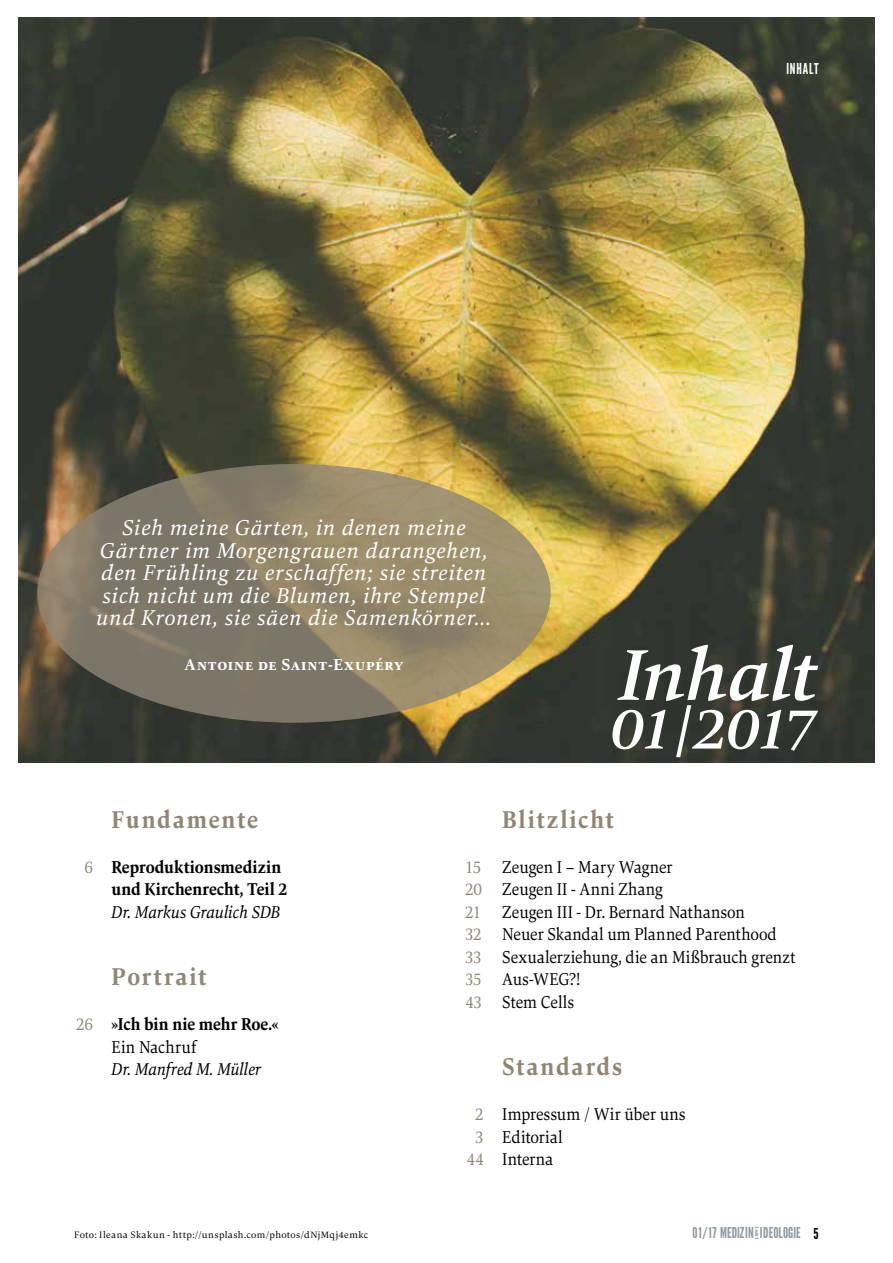
<style>
.page{position:relative;width:893px;height:1263px;background:#fff}
.page>*{position:absolute;margin:0;border:0;box-sizing:border-box;transform-origin:0 0}
.t1{font:italic 500 75.6px "Carat";letter-spacing:-.01em;color:#fff}
.t2{font:italic 500 60.45px "Carat";letter-spacing:-.065em;color:#fff}
.t3{font:700 25.5px "Carat";letter-spacing:.065em;color:#8f8676;scale:.88 1}
.t4{font:italic 22.5px/22.5px "Carat";letter-spacing:.035em;color:#fff;text-align:center;scale:.96 1}
.t5{font:18px/22.5px "Carat";letter-spacing:-.005em;color:#000;scale:.88 1}
.t6{font:700 18px/22.5px "Carat";letter-spacing:-.005em;color:#000;scale:.88 1}
.t7{font:italic 18px "Carat";letter-spacing:-.01em;color:#000;scale:.88 1}
.t8{font:700 16.5px "Carat";letter-spacing:.055em;color:#fff;scale:.96 1}
.t9{font:15px "League Gothic";letter-spacing:.01em;color:#909aa3;scale:.96 1}
.t10{font:15px "League Gothic";letter-spacing:.055em;color:#fff;scale:.96 1}
.t11{font:9.75px "Carat";letter-spacing:.035em;color:#000}
.s1{font-weight:400;color:#8f8676}
.s2{font-weight:400}
.s3{color:#8f8676}
.s4{font-size:14.85px;color:#000}
</style>
<div class="page">
<img style="left:19px;top:18px;width:855px;height:745px">
<svg style="left:37px;top:464px;width:514px;height:259px;background:#8c816a"></svg>
<p class="t10" style="left:786px;top:60px;width:35px">INHALT</p>
<p class="t4" style="left:97px;top:516px;width:413px">Sieh meine Gärten, in denen meine Gärtner im Morgengrauen darangehen, den Frühling zu erschaffen; sie streiten sich nicht um die Blumen, ihre Stempel und Kronen, sie säen die Samenkörner...</p>
<p class="t8" style="left:185px;top:654px;width:229px">Antoine de Saint-Exupéry</p>
<h1 class="t1" style="left:619px;top:626px;width:199px">Inhalt</h1>
<h2 class="t2" style="left:611px;top:690px;width:208px">01|2017</h2>
<h3 class="t3" style="left:112px;top:802px;width:168px">Fundamente</h3>
<p class="t6" style="left:112px;top:855px;width:202px;text-indent:-27px"><span class="s1">6</span> Reproduktionsmedizin und Kirchenrecht, Teil 2</p>
<p class="t7" style="left:112px;top:900px;width:193px">Dr. Markus Graulich SDB</p>
<h3 class="t3" style="left:112px;top:960px;width:109px">Portrait</h3>
<p class="t6" style="left:112px;top:1013px;width:191px;text-indent:-35px"><span class="s1">26</span> »Ich bin nie mehr Roe.«<br><span class="s2">Ein Nachruf</span></p>
<p class="t7" style="left:112px;top:1058px;width:172px">Dr. Manfred M. Müller</p>
<p class="t11" style="left:74px;top:1228px;width:296px">Foto: Ileana Skakun - http://unsplash.com/photos/dNjMqj4emkc</p>
<h3 class="t3" style="left:502px;top:802px;width:128px">Blitzlicht</h3>
<p class="t5" style="left:465px;top:855px;width:377px"><span class="s3">15</span> Zeugen I – Mary Wagner<br><span class="s3">20</span> Zeugen II - Anni Zhang<br><span class="s3">21</span> Zeugen III - Dr. Bernard Nathanson<br><span class="s3">32</span> Neuer Skandal um Planned Parenthood<br><span class="s3">33</span> Sexualerziehung, die an Mißbrauch grenzt<br><span class="s3">35</span> Aus-WEG?!<br><span class="s3">43</span> Stem Cells</p>
<h3 class="t3" style="left:502px;top:1050px;width:138px">Standards</h3>
<p class="t5" style="left:475px;top:1103px;width:241px"><span class="s3">2</span> Impressum / Wir über uns</p>
<p class="t5" style="left:475px;top:1125px;width:101px"><span class="s3">3</span> Editorial</p>
<p class="t5" style="left:466px;top:1148px;width:100px"><span class="s3">44</span> Interna</p>
<p class="t9" style="left:692px;top:1224px;width:133px">01/17 MEDIZIN<sup>&amp;</sup> IDEOLOGIE <span class="s4">5</span></p>
</div>
